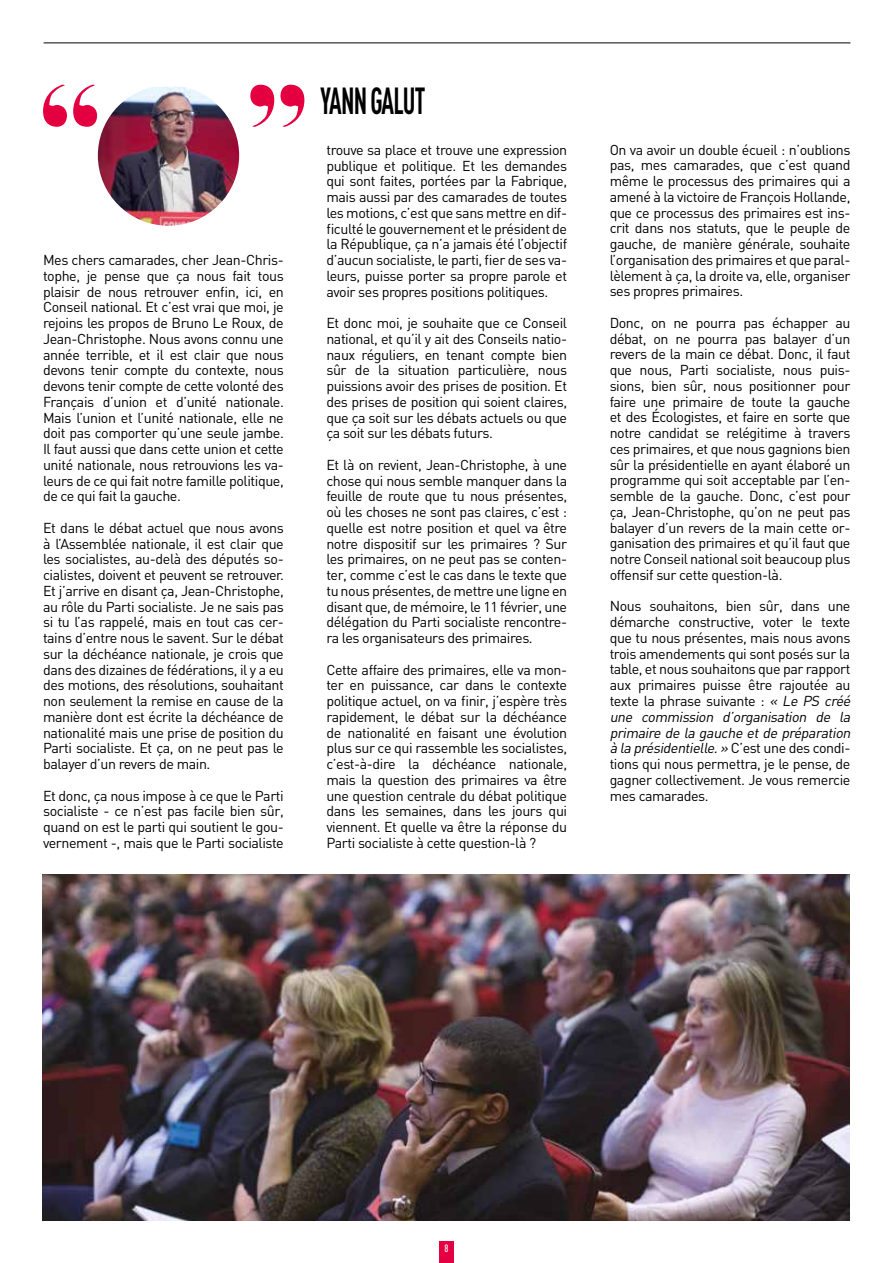
<style>
.page{position:relative;width:893px;height:1263px;background:#fff}
.page>*{position:absolute;margin:0;border:0;box-sizing:border-box;transform-origin:0 0}
.t1{font:700 37.2px "DIN Cond";letter-spacing:-.03em;color:#000;scale:.73 1}
.t2{font:14.25px/15.8px "DIN";letter-spacing:-.03em;color:#000;text-align:justify}
.t3{font:500 10.5px "DIN Cond";color:#fff}
.s1{font-style:italic}
</style>
<div class="page">
<div style="left:439px;top:1242px;width:15px;height:21px;background:#e40040"></div>
<svg style="left:43px;top:85px;width:54px;height:42px"></svg>
<svg style="left:250px;top:85px;width:54px;height:42px"></svg>
<img style="left:98px;top:87px;width:141px;height:139px">
<hr style="left:44px;top:43px;width:806px;height:1px;background:#000">
<img style="left:43px;top:875px;width:806px;height:345px">
<p class="t2" style="left:43px;top:252px;width:242px">Mes chers camarades, cher Jean-Chris&shy;tophe, je pense que ça nous fait tous plaisir de nous retrouver enfin, ici, en Conseil national. Et c’est vrai que moi, je rejoins les propos de Bruno Le Roux, de Jean-Christophe. Nous avons connu une année terrible, et il est clair que nous devons tenir compte du contexte, nous devons tenir compte de cette volonté des Français d’union et d’unité nationale.<br>Mais l’union et l’unité nationale, elle ne doit pas comporter qu’une seule jambe.<br>Il faut aussi que dans cette union et cette unité nationale, nous retrouvions les va&shy;leurs de ce qui fait notre famille politique, de ce qui fait la gauche.</p>
<p class="t2" style="left:43px;top:520px;width:242px">Et dans le débat actuel que nous avons à l’Assemblée nationale, il est clair que les socialistes, au-delà des députés so&shy;cialistes, doivent et peuvent se retrouver.<br>Et j’arrive en disant ça, Jean-Christophe, au rôle du Parti socialiste. Je ne sais pas si tu l’as rappelé, mais en tout cas cer&shy;tains d’entre nous le savent. Sur le débat sur la déchéance nationale, je crois que dans des dizaines de fédérations, il y a eu des motions, des résolutions, souhaitant non seulement la remise en cause de la manière dont est écrite la déchéance de nationalité mais une prise de position du Parti socialiste. Et ça, on ne peut pas le balayer d’un revers de main.</p>
<p class="t2" style="left:43px;top:787px;width:242px">Et donc, ça nous impose à ce que le Parti socialiste - ce n’est pas facile bien sûr, quand on est le parti qui soutient le gou&shy;vernement -, mais que le Parti socialiste</p>
<h1 class="t1" style="left:320px;top:79px;width:145px">YANN GALUT</h1>
<p class="t2" style="left:326px;top:141px;width:242px">trouve sa place et trouve une expression publique et politique. Et les demandes qui sont faites, portées par la Fabrique, mais aussi par des camarades de toutes les motions, c’est que sans mettre en dif&shy;ficulté le gouvernement et le président de la République, ça n’a jamais été l’objectif d’aucun socialiste, le parti, fier de ses va&shy;leurs, puisse porter sa propre parole et avoir ses propres positions politiques.</p>
<p class="t2" style="left:326px;top:315px;width:242px">Et donc moi, je souhaite que ce Conseil national, et qu’il y ait des Conseils natio&shy;naux réguliers, en tenant compte bien sûr de la situation particulière, nous puissions avoir des prises de position. Et des prises de position qui soient claires, que ça soit sur les débats actuels ou que ça soit sur les débats futurs.</p>
<p class="t2" style="left:326px;top:456px;width:242px">Et là on revient, Jean-Christophe, à une chose qui nous semble manquer dans la feuille de route que tu nous présentes, où les choses ne sont pas claires, c’est : quelle est notre position et quel va être notre dispositif sur les primaires ? Sur les primaires, on ne peut pas se conten&shy;ter, comme c’est le cas dans le texte que tu nous présentes, de mettre une ligne en disant que, de mémoire, le 11 février, une délégation du Parti socialiste rencontre&shy;ra les organisateurs des primaires.</p>
<p class="t2" style="left:326px;top:661px;width:242px">Cette affaire des primaires, elle va mon&shy;ter en puissance, car dans le contexte politique actuel, on va finir, j’espère très rapidement, le débat sur la déchéance de nationalité en faisant une évolution plus sur ce qui rassemble les socialistes, c’est-à-dire la déchéance nationale, mais la question des primaires va être une question centrale du débat politique dans les semaines, dans les jours qui viennent. Et quelle va être la réponse du Parti socialiste à cette question-là ?</p>
<p class="t2" style="left:610px;top:141px;width:242px">On va avoir un double écueil : n’oublions pas, mes camarades, que c’est quand même le processus des primaires qui a amené à la victoire de François Hollande, que ce processus des primaires est ins&shy;crit dans nos statuts, que le peuple de gauche, de manière générale, souhaite l’organisation des primaires et que paral&shy;lèlement à ça, la droite va, elle, organiser ses propres primaires.</p>
<p class="t2" style="left:610px;top:315px;width:242px">Donc, on ne pourra pas échapper au débat, on ne pourra pas balayer d’un revers de la main ce débat. Donc, il faut que nous, Parti socialiste, nous puis&shy;sions, bien sûr, nous positionner pour faire une primaire de toute la gauche et des Écologistes, et faire en sorte que notre candidat se relégitime à travers ces primaires, et que nous gagnions bien sûr la présidentielle en ayant élaboré un programme qui soit acceptable par l’en&shy;semble de la gauche. Donc, c’est pour ça, Jean-Christophe, qu’on ne peut pas balayer d’un revers de la main cette or&shy;ganisation des primaires et qu’il faut que notre Conseil national soit beaucoup plus offensif sur cette question-là.</p>
<p class="t2" style="left:610px;top:598px;width:245px;text-align:left">Nous souhaitons, bien sûr, dans une démarche constructive, voter le texte que tu nous présentes, mais nous avons trois amendements qui sont posés sur la table, et nous souhaitons que par rapport aux primaires puisse être rajoutée au texte la phrase suivante : <span class="s1">« Le PS créé une commission d’organisation de la primaire de la gauche et de préparation à la présidentielle.»</span> C ’ e st u n e d e s c o n d i - tions qui nous permettra, je le pense, de gagner collectivement. Je vous remercie mes camarades.</p>
<p class="t3" style="left:444px;top:1242px;width:6px">8</p>
</div>
